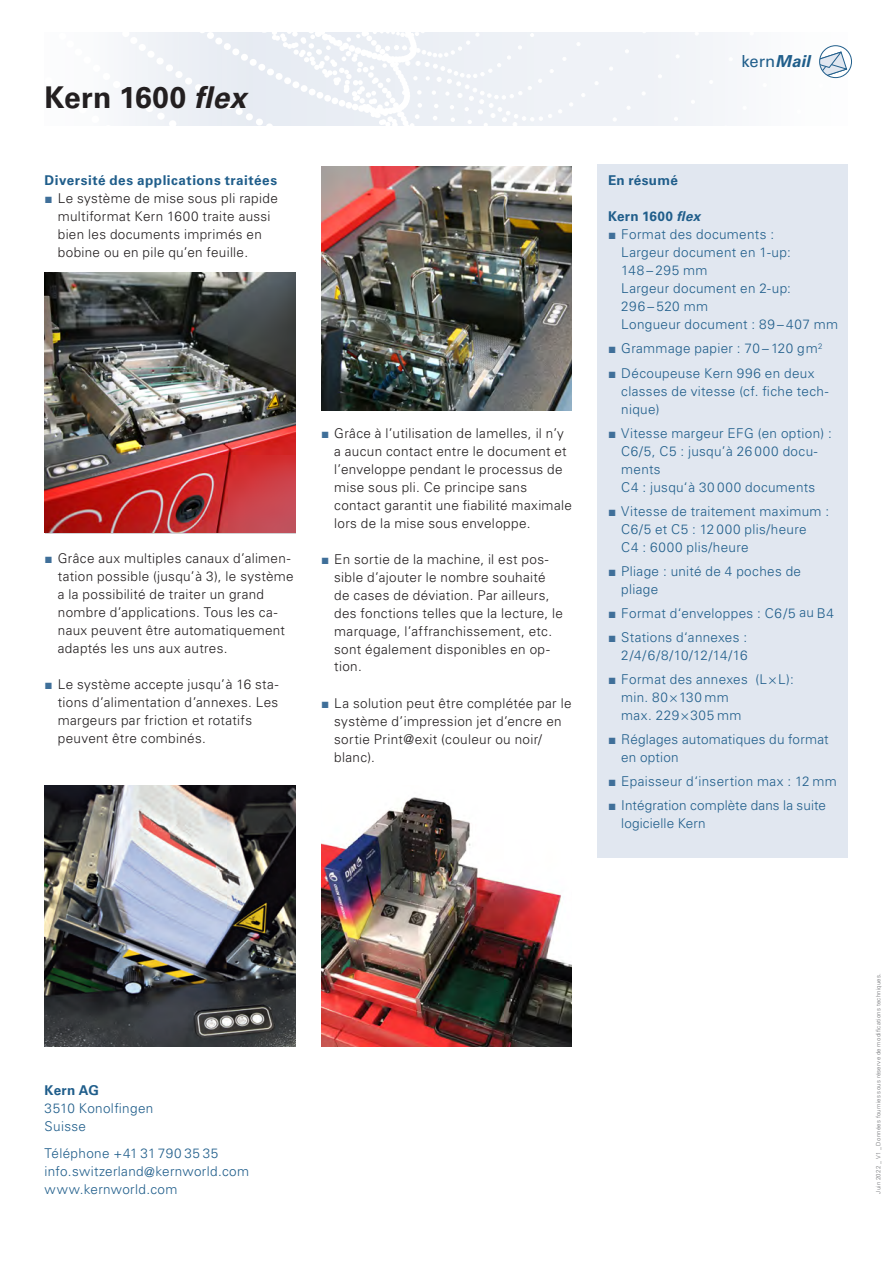
<style>
.page{position:relative;width:893px;height:1263px;background:#fff}
.page>*{position:absolute;margin:0;border:0;box-sizing:border-box;transform-origin:0 0}
.t1{font:700 30px "Univers LT Std";letter-spacing:.01em;color:#231f20}
.t2{font:16.5px "Univers LT Std";color:#205e8b}
.t3{font:300 13.5px/18px "Univers LT Std";letter-spacing:.025em;color:#231f20}
.t4{font:300 13.5px/18px "Univers LT Std";letter-spacing:.025em;color:#205e8b}
.t5{font:700 13.5px "Univers LT Std";letter-spacing:.035em;color:#205e8b}
.t6{font:300 6px "Univers LT Std";letter-spacing:.04em;color:#6c6d70}
.s1{font-style:italic}
.s2{font-family:"Arial";font-weight:400;color:#3f6f99}
.s3{font-weight:700;font-style:italic}
</style>
<div class="page">
<svg style="left:296px;top:32px;width:289px;height:93px"></svg>
<svg style="left:123px;top:32px;width:173px;height:94px;fill:#ebeff5"></svg>
<svg style="left:820px;top:51px;width:29px;height:27px"></svg>
<div style="left:819px;top:45px;width:33px;height:33px;border:1px solid #205e8b;border-radius:50%"></div>
<img style="left:321px;top:167px;width:251px;height:243px">
<div style="left:597px;top:164px;width:251px;height:694px;background:#e1e7f0"></div>
<img style="left:45px;top:785px;width:251px;height:262px">
<img style="left:45px;top:272px;width:251px;height:261px">
<img style="left:321px;top:797px;width:251px;height:249px">
<h1 class="t1" style="left:45px;top:80px;width:203px">Kern 1600 <span class="s1">flex</span></h1>
<p class="t5" style="left:45px;top:173px;width:234px">Diversité des applications traitées</p>
<p class="t3" style="left:58px;top:190px;width:222px;text-indent:-13px"><span class="s2">■</span> Le système de mise sous pli rapide multiformat Kern 1600 traite aussi bien les documents imprimés en bobine ou en pile qu’en feuille.</p>
<p class="t3" style="left:58px;top:550px;width:237px;text-indent:-13px"><span class="s2">■</span> Grâce aux multiples canaux d’alimen&shy;tation possible (jusqu’à 3), le système a la possibilité de traiter un grand nombre d’applications. Tous les ca&shy;naux peuvent être automatiquement adaptés les uns aux autres.</p>
<p class="t3" style="left:58px;top:676px;width:222px;text-indent:-13px"><span class="s2">■</span> Le système accepte jusqu’à 16 sta&shy;tions d’alimentation d’annexes. Les margeurs par friction et rotatifs peuvent être combinés.</p>
<p class="t3" style="left:334px;top:424px;width:239px;text-indent:-13px"><span class="s2">■</span> Grâce à l’utilisation de lamelles, il n’y a aucun contact entre le document et l’enveloppe pendant le processus de mise sous pli. Ce principe sans contact garantit une fiabilité maximale lors de la mise sous enveloppe.</p>
<p class="t3" style="left:334px;top:550px;width:230px;text-indent:-13px"><span class="s2">■</span> En sortie de la machine, il est pos&shy;sible d’ajouter le nombre souhaité de cases de déviation. Par ailleurs, des fonctions telles que la lecture, le marquage, l’affranchissement, etc. sont également disponibles en op&shy;tion.</p>
<p class="t3" style="left:334px;top:694px;width:239px;text-indent:-13px"><span class="s2">■</span> La solution peut être complétée par le système d’impression jet d’encre en sortie Print@exit (couleur ou noir/ blanc).</p>
<p class="t2" style="left:741px;top:51px;width:70px">kern<span class="s3">Mail</span></p>
<p class="t5" style="left:608px;top:173px;width:71px">En résumé</p>
<p class="t5" style="left:608px;top:209px;width:94px">Kern 1600 <span class="s1">flex</span></p>
<p class="t4" style="left:621px;top:226px;width:218px;text-indent:-13px"><span class="s2">■</span> Format des documents :<br>Largeur document en 1-up:<br>148 – 295 mm<br>Largeur document en 2-up:<br>296 – 520 mm<br>Longueur document : 89 – 407 mm</p>
<p class="t4" style="left:608px;top:340px;width:216px"><span class="s2">■</span> Grammage papier : 70 – 120 gm<sup>2</sup></p>
<p class="t4" style="left:621px;top:364px;width:209px;text-indent:-13px"><span class="s2">■</span> Découpeuse Kern 996 en deux classes de vitesse (cf. fiche tech&shy;nique)</p>
<p class="t4" style="left:621px;top:424px;width:212px;text-indent:-13px"><span class="s2">■</span> Vitesse margeur EFG (en option) :<br>C6/5, C5 : jusqu’à 26 000 docu&shy;ments<br>C4 : jusqu‘à 30 000 documents</p>
<p class="t4" style="left:621px;top:502px;width:210px;text-indent:-13px"><span class="s2">■</span> Vitesse de traitement maximum :<br>C6/5 et C5 : 12 000 plis/heure<br>C4 : 6000 plis/heure</p>
<p class="t4" style="left:621px;top:562px;width:181px;text-indent:-13px"><span class="s2">■</span> Pliage : unité de 4 poches de pliage</p>
<p class="t4" style="left:608px;top:604px;width:227px"><span class="s2">■</span> Format d‘enveloppes : C6/5 au B4</p>
<p class="t4" style="left:608px;top:628px;width:141px;text-align:right"><span class="s2">■</span> Stations d‘annexes :<br>2/4/6/8/10/12/14/16</p>
<p class="t4" style="left:621px;top:670px;width:174px;text-indent:-13px"><span class="s2">■</span> Format des annexes (L×L): min. 80×130 mm<br>max. 229×305 mm</p>
<p class="t4" style="left:621px;top:730px;width:209px;text-indent:-13px"><span class="s2">■</span> Réglages automatiques du format en option</p>
<p class="t4" style="left:608px;top:772px;width:230px"><span class="s2">■</span> Epaisseur d‘insertion max : 12 mm</p>
<p class="t4" style="left:621px;top:796px;width:206px;text-indent:-13px"><span class="s2">■</span> Intégration complète dans la suite logicielle Kern</p>
<p class="t5" style="left:45px;top:1082px;width:56px">Kern AG</p>
<p class="t4" style="left:45px;top:1099px;width:110px">3510 Konolfingen<br>Suisse</p>
<p class="t4" style="left:45px;top:1144px;width:206px">Téléphone +41 31 790 35 35 info.switzerland@kernworld.com www.kernworld.com</p>
<p class="t6" style="left:875px;top:1193px;width:222px;rotate:-90deg">Juin 2022 _ V1 _ Données fournies sous réserve de modifications techniques.</p>
</div>
